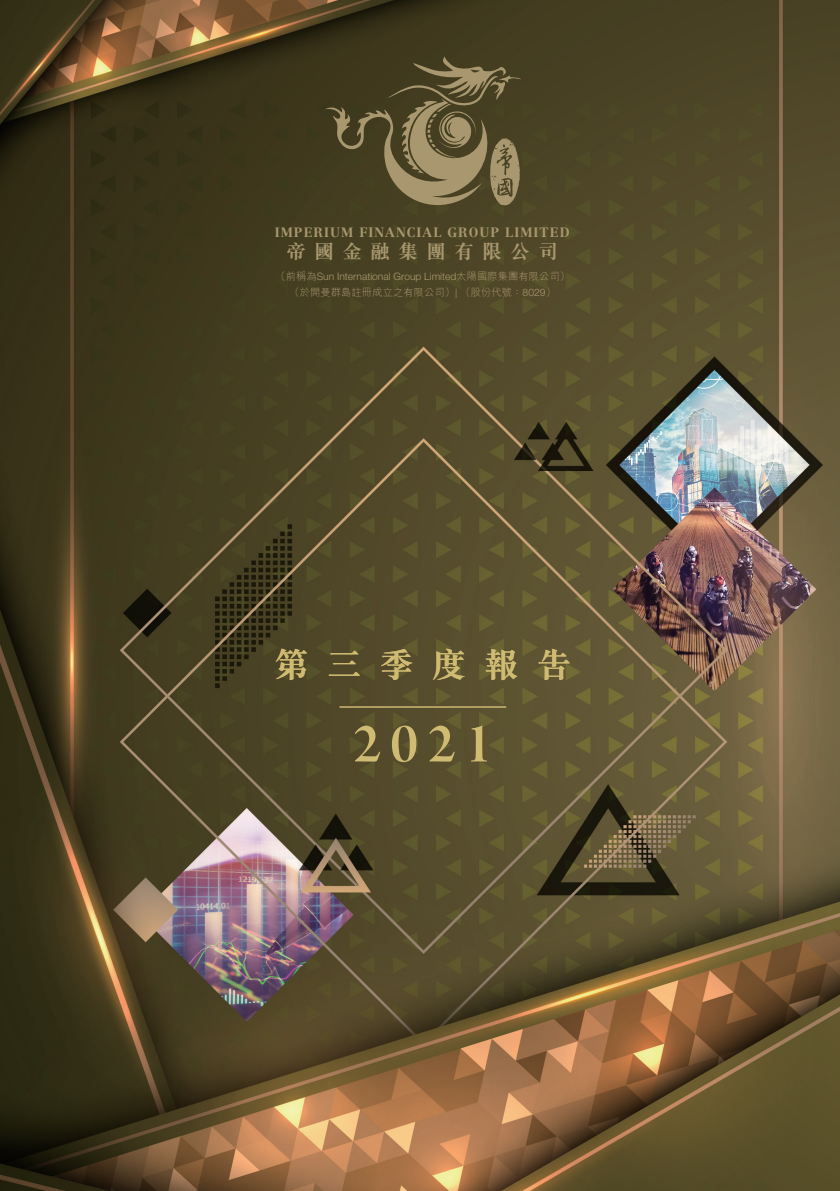
<style>
.page{position:relative;width:840px;height:1191px;background:#fff}
.page>*{position:absolute;margin:0;border:0;box-sizing:border-box;transform-origin:0 0}
.t1{font:60px "Arno Pro Smbd Display";color:#d0bb73}
.t2{font:700 34.8px "M Sung HK";letter-spacing:.5em;color:#d0bb73}
.t3{font:700 20px "M Sung HK";letter-spacing:.4em;color:#a9986f}
.t4{font:700 13.4px "Centennial LT Std";letter-spacing:.08em;color:#a9986f}
.t5{font:300 10.2px "Helvetica Neue LT Std";color:#a9986f}
.t6{font:300 10.2px "M Hei HK";letter-spacing:.01em;color:#a9986f}
.s1{font-family:"M Hei HK"}
.s2{font-family:"Helvetica Neue LT Std"}
</style>
<div class="page">
<img style="left:0;top:0;width:839px;height:1191px">
<hr style="left:339px;top:706px;width:167px;height:1px;background:#d0bb73">
<svg style="left:324px;top:56px;width:196px;height:155px;background:#605636"></svg>
<h3 class="t4" style="left:359px;top:224px;width:83px">FINANCIAL</h3>
<h3 class="t4" style="left:447px;top:224px;width:53px">GROUP</h3>
<h3 class="t4" style="left:275px;top:224px;width:80px">IMPERIUM</h3>
<h3 class="t3" style="left:286px;top:238px;width:273px">帝國金融集團有限公司</h3>
<h3 class="t4" style="left:505px;top:224px;width:66px">LIMITED</h3>
<p class="t5" style="left:275px;top:270px;width:296px"><span class="s1">（前稱為</span>Sun International Group Limited<span class="s1">太陽國際集團有限公司(</span></p>
<p class="t6" style="left:289px;top:285px;width:268px">（於開曼群島註冊成立之有限公司）| （股份代號：<span class="s2">8029</span>(</p>
<h2 class="t2" style="left:274px;top:640px;width:298px">第三季度報告</h2>
<h1 class="t1" style="left:352px;top:710px;width:141px">2021</h1>
</div>
